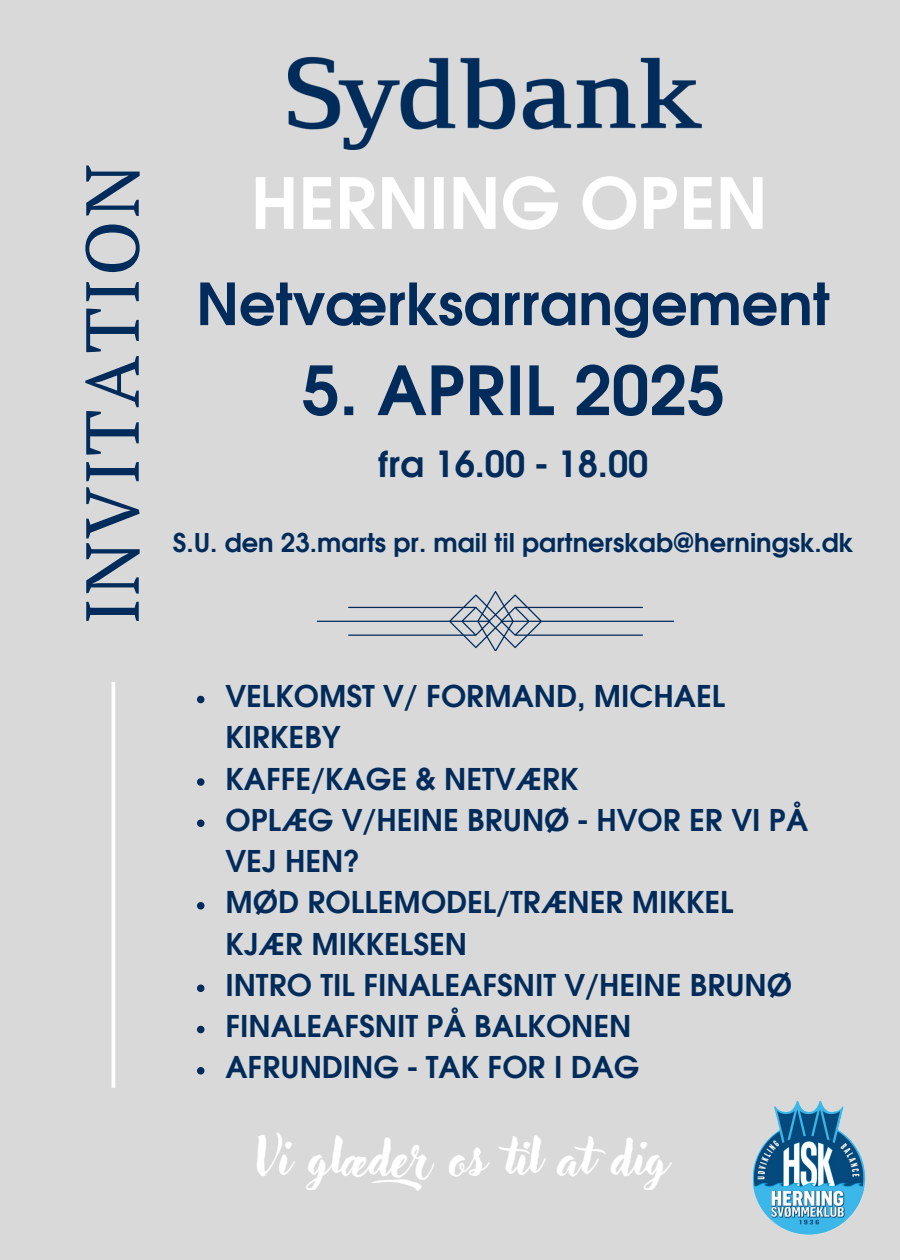
<style>
.page{position:relative;width:900px;height:1260px;background:#d9d9d9}
.page>*{position:absolute;margin:0;border:0;box-sizing:border-box;transform-origin:0 0}
.t1{font:75px "PT Serif";letter-spacing:.03em;color:#002b5a}
.t2{font:700 70px "Evolventa";color:#fff}
.t3{font:700 67.25px "Evolventa";color:#002b5a}
.t4{font:700 57.75px "Evolventa";color:#002b5a}
.t5{font:50px "Adlery Pro Swash";color:#fff}
.t6{font:700 36px "Evolventa";color:#002b5a}
.t7{font:700 30px/41.2px "Evolventa";color:#002b5a}
.t8{font:700 25.75px "Evolventa";color:#002b5a}
</style>
<div class="page">
<hr style="left:112px;top:682px;width:3px;height:406px;background:#fff">
<img style="left:289px;top:56px;width:412px;height:94px">
<img style="left:752px;top:1101px;width:114px;height:134px">
<svg style="left:317px;top:591px;width:357px;height:60px"></svg>
<svg style="left:197px;top:696px;width:7px;height:7px"></svg>
<svg style="left:197px;top:778px;width:7px;height:8px"></svg>
<svg style="left:197px;top:820px;width:7px;height:7px"></svg>
<svg style="left:197px;top:902px;width:7px;height:8px"></svg>
<svg style="left:197px;top:985px;width:7px;height:7px"></svg>
<svg style="left:197px;top:1026px;width:7px;height:7px"></svg>
<svg style="left:197px;top:1067px;width:7px;height:8px"></svg>
<p class="t1" style="left:61px;top:625px;width:463px;rotate:-90deg">INVITATION</p>
<p class="t2" style="left:251px;top:173px;width:518px">HERNING OPEN</p>
<p class="t4" style="left:196px;top:279px;width:635px">Netværksarrangement</p>
<p class="t3" style="left:302px;top:361px;width:424px">5. APRIL 2025</p>
<p class="t6" style="left:378px;top:448px;width:272px">fra 16.00 - 18.00</p>
<p class="t8" style="left:173px;top:531px;width:682px">S.U. den 23.marts pr. mail til partnerskab@herningsk.dk</p>
<h2 class="t7" style="left:225px;top:677px;width:501px">VELKOMST V/ FORMAND, MICHAEL<br>KIRKEBY</h2>
<p class="t7" style="left:225px;top:760px;width:355px">KAFFE/KAGE &amp; NETVÆRK</p>
<p class="t7" style="left:225px;top:801px;width:584px">OPLÆG V/HEINE BRUNØ - HVOR ER VI PÅ<br>VEJ HEN?</p>
<h1 class="t7" style="left:225px;top:884px;width:510px">MØD ROLLEMODEL/TRÆNER MIKKEL<br>KJÆR MIKKELSEN</h1>
<h3 class="t7" style="left:225px;top:966px;width:568px">INTRO TIL FINALEAFSNIT V/HEINE BRUNØ</h3>
<p class="t7" style="left:225px;top:1007px;width:407px">FINALEAFSNIT PÅ BALKONEN</p>
<p class="t7" style="left:225px;top:1049px;width:416px">AFRUNDING - TAK FOR I DAG</p>
<p class="t5" style="left:257px;top:1135px;width:413px">Vi glæderos til at dig</p>
</div>
